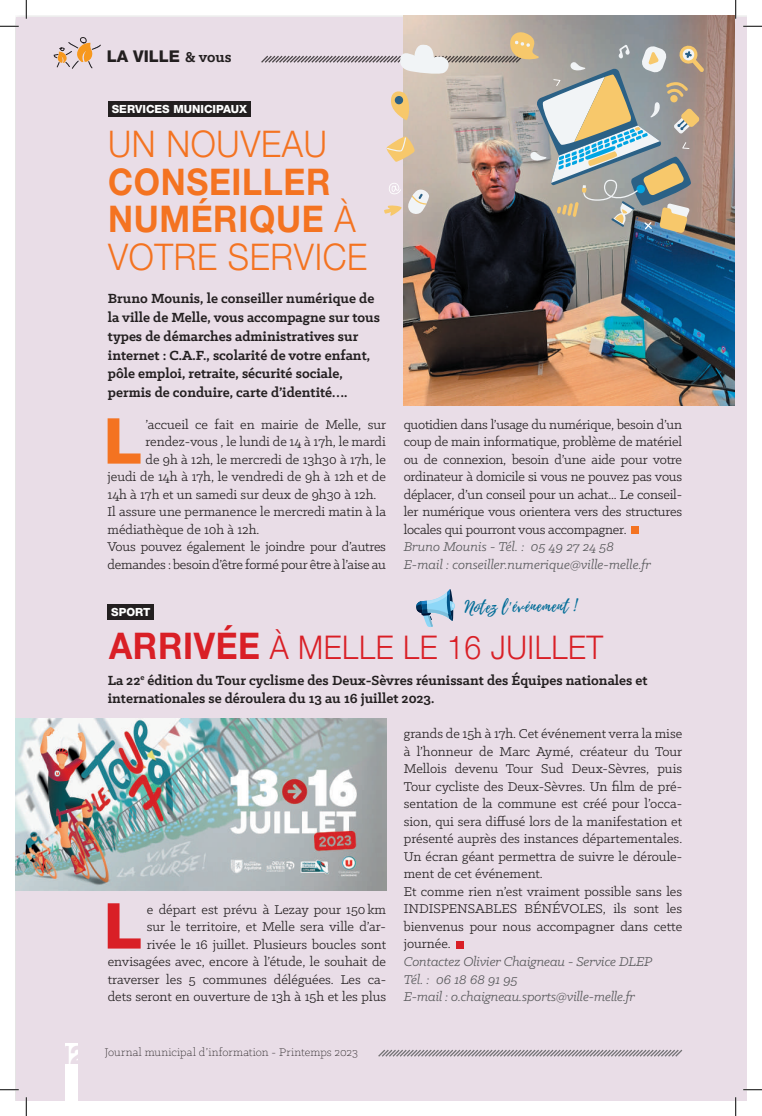
<style>
.page{position:relative;width:762px;height:1116px;background:#fff}
.page>*{position:absolute;margin:0;border:0;box-sizing:border-box;transform-origin:0 0}
.t1{font:800 63.38px "Helvetica Neue LT Std";color:#f47321}
.t2{font:800 63.38px "Helvetica Neue LT Std";color:#d91f26}
.t3{font:700 36.75px/37.5px "Helvetica Neue LT Std";letter-spacing:.02em;color:#f47321;scale:.92 1}
.t4{font:300 36.75px "Helvetica Neue LT Std";letter-spacing:.02em;color:#f47321;scale:.92 1}
.t5{font:300 32.75px "Helvetica Neue LT Std";letter-spacing:.02em;color:#d91f26;scale:.92 1}
.t6{font:16.25px "Playlist Script";color:#006c97}
.t7{font:800 16.25px "Helvetica Neue LT Std";color:#231f20}
.t8{font:700 15px/18.8px "Klinic Slab";color:#231f20}
.t9{font:14.38px/17.5px "Klinic Slab";color:#231f20;text-align:justify}
.t10{font:italic 14.38px/17.5px "Klinic Slab";letter-spacing:-.01em;color:#57585a}
.t11{font:300 12.5px "Klinic Slab";letter-spacing:.005em;color:#231f20}
.t12{font:800 11.25px "Helvetica Neue LT Std";color:#fff}
.s1{font-family:"Klinic Slab";font-weight:700}
.s2{font-weight:300}
.s3{font-weight:700;font-size:36.75px}
.s4{font-family:"Helvetica Neue LT Std";font-weight:800;font-size:25.88px;color:#e9dde7}
</style>
<div class="page">
<div style="left:16px;top:17px;width:730px;height:1083px;background:#e9dde7"></div>
<svg style="left:53px;top:37px;width:48px;height:32px"></svg>
<svg style="left:378px;top:1049px;width:305px;height:8px"></svg>
<div style="left:65px;top:1043px;width:13px;height:57px;background:#fff"></div>
<img style="left:16px;top:718px;width:370px;height:172px">
<div style="left:630px;top:526px;width:8px;height:7px;background:#f47321"></div>
<div style="left:456px;top:941px;width:7px;height:7px;background:#d91f26"></div>
<div style="left:108px;top:101px;width:142px;height:15px;background:#231f20"></div>
<div style="left:107px;top:604px;width:47px;height:15px;background:#231f20"></div>
<img style="left:403px;top:16px;width:331px;height:389px">
<svg style="left:261px;top:29px;width:442px;height:204px"></svg>
<svg style="left:416px;top:589px;width:39px;height:38px"></svg>
<svg style="left:0;top:25px;width:19px;height:2px"></svg>
<svg style="left:743px;top:25px;width:18px;height:2px"></svg>
<svg style="left:0;top:1088px;width:19px;height:2px"></svg>
<svg style="left:743px;top:1088px;width:18px;height:2px"></svg>
<svg style="left:25px;top:0;width:2px;height:19px"></svg>
<svg style="left:25px;top:1097px;width:2px;height:18px"></svg>
<svg style="left:734px;top:0;width:2px;height:19px"></svg>
<svg style="left:734px;top:1097px;width:2px;height:18px"></svg>
<p class="t7" style="left:107px;top:47px;width:126px">LA VILLE <span class="s1">&amp; vous</span></p>
<p class="t12" style="left:112px;top:102px;width:137px">SERVICES MUNICIPAUX</p>
<h2 class="t4" style="left:108px;top:122px;width:239px">UN NOUVEAU</h2>
<h2 class="t3" style="left:108px;top:162px;width:283px">CONSEILLER<br>NUMÉRIQUE <span class="s2">À<br>VOTRE SERVICE</span></h2>
<p class="t8" style="left:108px;top:289px;width:273px">Bruno Mounis, le conseiller numérique de la ville de Melle, vous accompagne sur tous types de démarches administratives sur internet : C.A.F., scolarité de votre enfant, pôle emploi, retraite, sécurité sociale, permis de conduire, carte d’identité….</p>
<h1 class="t1" style="left:103px;top:403px;width:40px">L</h1>
<p class="t9" style="left:145px;top:415px;width:242px">’accueil ce fait en mairie de Melle, sur</p>
<p class="t9" style="left:145px;top:432px;width:242px">rendez-vous , le lundi de 14 à 17h, le mardi</p>
<p class="t9" style="left:145px;top:450px;width:242px">de 9h à 12h, le mercredi de 13h30 à 17h, le</p>
<p class="t9" style="left:107px;top:467px;width:280px">jeudi de 14h à 17h, le vendredi de 9h à 12h et de</p>
<p class="t9" style="left:107px;top:485px;width:270px">14h à 17h et un samedi sur deux de 9h30 à 12h.</p>
<p class="t9" style="left:107px;top:502px;width:280px">Il assure une permanence le mercredi matin à la</p>
<p class="t9" style="left:107px;top:520px;width:153px">médiathèque de 10h à 12h.</p>
<p class="t9" style="left:107px;top:537px;width:280px">Vous pouvez également le joindre pour d’autres</p>
<p class="t9" style="left:107px;top:555px;width:280px">demandes : besoin d’être formé pour être à l’aise au</p>
<p class="t9" style="left:403px;top:415px;width:280px">quotidien dans l’usage du numérique, besoin d’un coup de main informatique, problème de matériel ou de connexion, besoin d’une aide pour votre ordinateur à domicile si vous ne pouvez pas vous déplacer, d’un conseil pour un achat... Le conseil&shy;ler numérique vous orientera vers des structures locales qui pourront vous accompagner.</p>
<p class="t10" style="left:403px;top:537px;width:249px">Bruno Mounis - Tél. : 05 49 27 24 58<br>E-mail : conseiller.numerique@ville-melle.fr</p>
<p class="t12" style="left:111px;top:605px;width:41px">SPORT</p>
<p class="t6" style="left:464px;top:595px;width:113px;rotate:-1deg">Notez l'événement !</p>
<h3 class="t5" style="left:109px;top:627px;width:538px"><span class="s3">ARRIVÉE</span> À MELLE LE 16 JUILLET</h3>
<p class="t8" style="left:108px;top:670px;width:541px">La 22<sup>e</sup> édition du Tour cyclisme des Deux-Sèvres réunissant des Équipes nationales et internationales se déroulera du 13 au 16 juillet 2023.</p>
<h1 class="t2" style="left:104px;top:888px;width:40px">L</h1>
<p class="t9" style="left:108px;top:900px;width:280px;text-align:right">e départ est prévu à Lezay pour 150km<br>sur le territoire, et Melle sera ville d’ar-<br>rivée le 16 juillet. Plusieurs boucles sont envisagées avec, encore à l’étude, le souhait de traverser les 5 communes déléguées. Les ca&shy;dets seront en ouverture de 13h à 15h et les plus</p>
<p class="t11" style="left:58px;top:1044px;width:301px"><span class="s4">12</span> Journal municipal d’information - Printemps 2023</p>
<p class="t9" style="left:403px;top:725px;width:280px;text-align:left">grands de 15h à 17h. Cet événement verra la mise à l’honneur de Marc Aymé, créateur du Tour Mellois devenu Tour Sud Deux-Sèvres, puis Tour cycliste des Deux-Sèvres. Un film de pré&shy;sentation de la commune est créé pour l’occa&shy;sion, qui sera diffusé lors de la manifestation et présenté auprès des instances départementales.<br>Un écran géant permettra de suivre le déroule&shy;ment de cet événement.<br>Et comme rien n’est vraiment possible sans les INDISPENSABLES BÉNÉVOLES, ils sont les bienvenus pour nous accompagner dans cette journée.</p>
<p class="t10" style="left:403px;top:952px;width:250px">Contactez Olivier Chaigneau - Service DLEP<br>Tél. : 06 18 68 91 95<br>E-mail : o.chaigneau.sports@ville-melle.fr</p>
</div>
